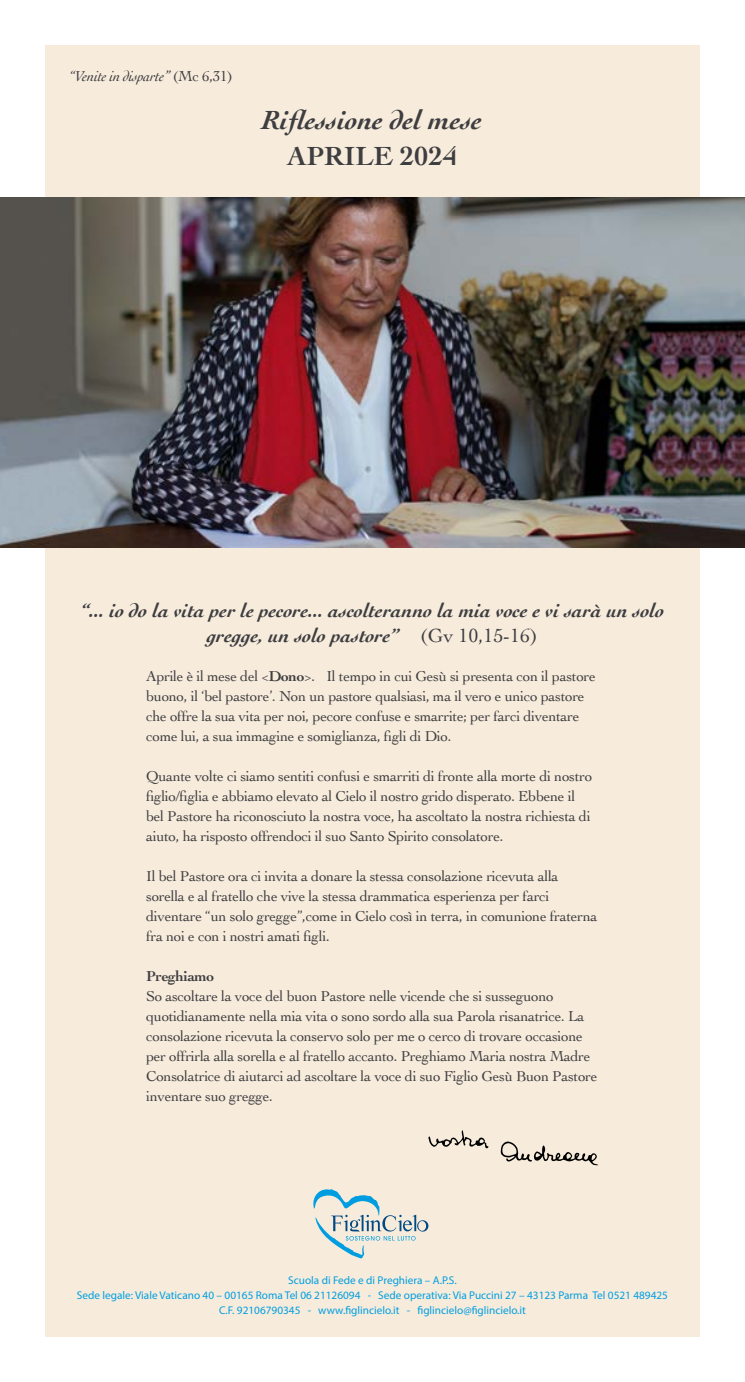
<style>
.page{position:relative;width:745px;height:1382px;background:#fff}
.page>*{position:absolute;margin:0;border:0;box-sizing:border-box;transform-origin:0 0}
.t1{font:italic 700 27.5px "Cochin";color:#3e3d40}
.t2{font:700 27.5px "Cochin";color:#3e3d40}
.t3{font:italic 700 20px/25px "Cochin";color:#3e3d40;text-align:center}
.t4{font:15px/20px "Cochin";letter-spacing:-.02em;color:#3e3d40}
.t5{font:italic 15px "Cochin";letter-spacing:-.02em;color:#3e3d40}
.t6{font:700 15px "Cochin";letter-spacing:-.02em;color:#3e3d40}
.t7{font:11.25px/15px "Myriad Pro";color:#009ee0;text-align:center}
.s1{font-style:normal}
.s2{font-weight:400;font-style:normal}
.s3{font-weight:700}
</style>
<div class="page">
<div style="left:45px;top:45px;width:654px;height:1292px;background:#f7ecdc"></div>
<svg style="left:313px;top:1189px;width:115px;height:69px"></svg>
<svg style="left:428px;top:1130px;width:60px;height:18px"></svg>
<svg style="left:500px;top:1141px;width:98px;height:24px"></svg>
<img style="left:0;top:198px;width:744px;height:350px">
<p class="t5" style="left:69px;top:66px;width:165px">“Venite in disparte” <span class="s1">(Mc 6,31)</span></p>
<h1 class="t1" style="left:262px;top:102px;width:221px">Riflessione del mese</h1>
<h1 class="t2" style="left:287px;top:138px;width:172px">APRILE 2024</h1>
<h2 class="t3" style="left:80px;top:597px;width:585px">“... io do la vita per le pecore... ascolteranno la mia voce e vi sarà un solo gregge, un solo pastore” <span class="s2">(Gv 10,15-16)</span></h2>
<p class="t4" style="left:146px;top:666px;width:451px">Aprile è il mese del &lt;<span class="s3">Dono</span>&gt;. Il tempo in cui Gesù si presenta con il pastore buono, il ‘bel pastore’. Non un pastore qualsiasi, ma il vero e unico pastore che offre la sua vita per noi, pecore confuse e smarrite; per farci diventare come lui, a sua immagine e somiglianza, figli di Dio.</p>
<p class="t4" style="left:146px;top:766px;width:447px">Quante volte ci siamo sentiti confusi e smarriti di fronte alla morte di nostro figlio/figlia e abbiamo elevato al Cielo il nostro grido disperato. Ebbene il bel Pastore ha riconosciuto la nostra voce, ha ascoltato la nostra richiesta di aiuto, ha risposto offrendoci il suo Santo Spirito consolatore.</p>
<p class="t4" style="left:146px;top:866px;width:452px">Il bel Pastore ora ci invita a donare la stessa consolazione ricevuta alla sorella e al fratello che vive la stessa drammatica esperienza per farci diventare “un solo gregge”,come in Cielo così in terra, in comunione fraterna fra noi e con i nostri amati figli.</p>
<p class="t6" style="left:146px;top:966px;width:70px">Preghiamo</p>
<p class="t4" style="left:146px;top:986px;width:452px">So ascoltare la voce del buon Pastore nelle vicende che si susseguono quotidianamente nella mia vita o sono sordo alla sua Parola risanatrice. La consolazione ricevuta la conservo solo per me o cerco di trovare occasione per offrirla alla sorella e al fratello accanto. Preghiamo Maria nostra Madre Consolatrice di aiutarci ad ascoltare la voce di suo Figlio Gesù Buon Pastore inventare suo gregge.</p>
<p class="t7" style="left:77px;top:1272px;width:592px">Scuola di Fede e di Preghiera – A.P.S.<br>Sede legale: Viale Vaticano 40 – 00165 Roma Tel 06 21126094 - Sede operativa: Via Puccini 27 – 43123 Parma Tel 0521 489425<br>C.F. 92106790345 - www.figlincielo.it - figlincielo@figlincielo.it</p>
</div>
